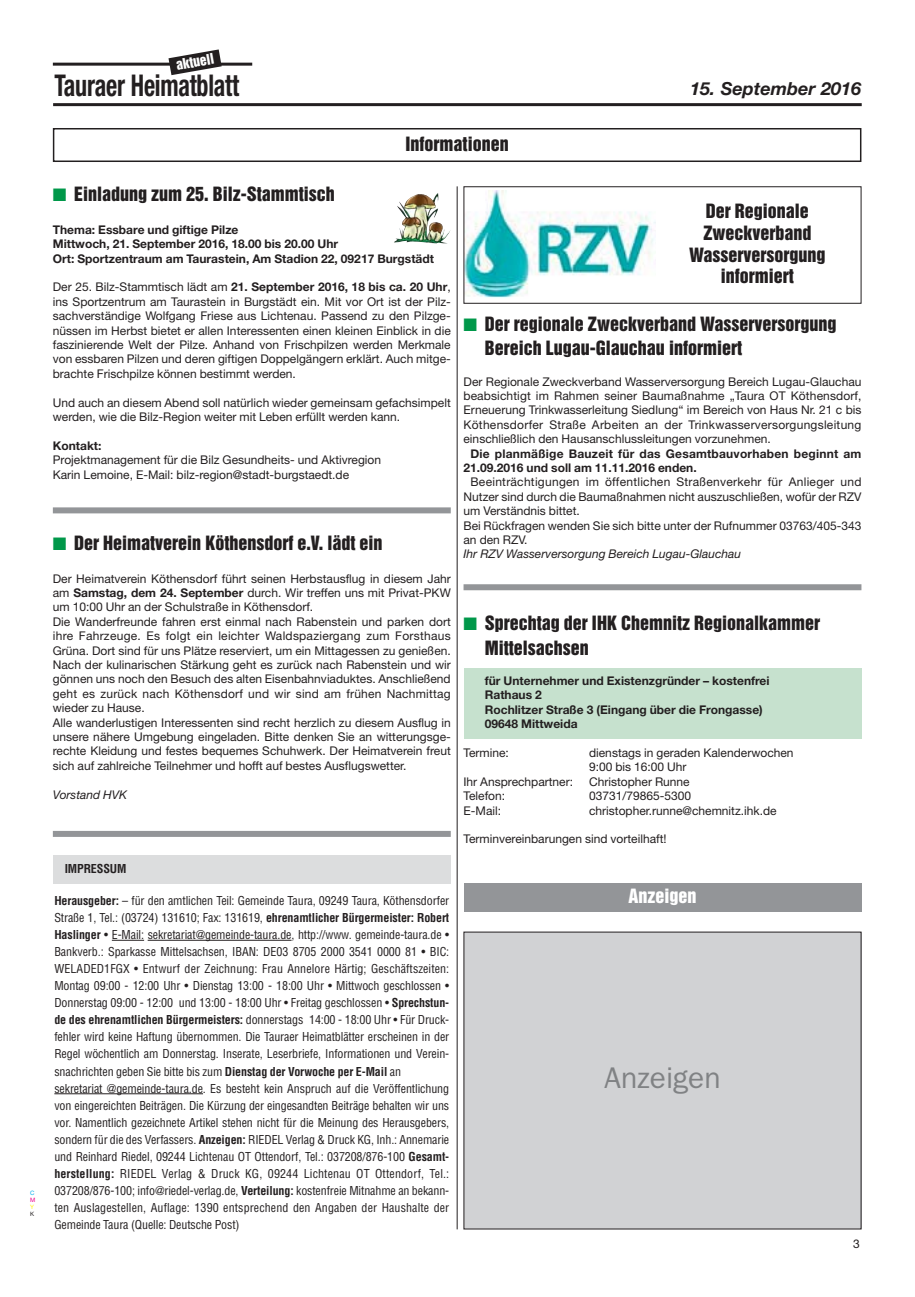
<style>
.page{position:relative;width:915px;height:1297px;background:#fff}
.page>*{position:absolute;margin:0;border:0;box-sizing:border-box;transform-origin:0 0}
.t1{font:700 condensed 30px "Helvetica Neue";letter-spacing:-.01em;color:#231f20;scale:.8 1}
.t2{font:30px "Franklin Gothic";color:#808284}
.t3{font:18px/21.6px "Helvetica Inserat";color:#231f20}
.t4{font:italic 700 18px "Helvetica Neue";color:#231f20}
.t5{font:18px "Helvetica Inserat";color:#fff}
.t6{font:13.5px "Helvetica Inserat";color:#fff}
.t7{font:12px/14.4px "Helvetica Neue";color:#231f20}
.t8{font:condensed 12px/17.1px "Helvetica";letter-spacing:-.01em;color:#231f20}
.t9{font:700 12px/14.4px "Helvetica Neue";color:#231f20}
.t10{font:italic 12px "Helvetica Neue";color:#231f20}
.t11{font:700 condensed 12px "Helvetica";letter-spacing:-.01em;color:#231f20}
.t12{font:6px "Helvetica Neue";color:#00adef}
.t13{font:6px "Helvetica Neue";color:#ec008c}
.t14{font:6px "Helvetica Neue";color:#fff200}
.t15{font:6px "Helvetica Neue";color:#231f20}
.s1{color:#00984a}
.s2{font-weight:700}
</style>
<div class="page">
<div style="left:463px;top:668px;width:398px;height:71px;background:#c6e1ce"></div>
<img style="left:394px;top:193px;width:56px;height:50px">
<hr style="left:53px;top:103px;width:808px;height:3px;background:#231f20">
<hr style="left:53px;top:63px;width:199px;height:3px;background:#231f20">
<svg style="left:168px;top:49px;width:53px;height:26px"></svg>
<div style="left:53px;top:855px;width:397px;height:29px;background:#dcddde"></div>
<hr style="left:112px;top:940px;width:32px;height:1px;background:#231f20">
<hr style="left:148px;top:940px;width:143px;height:1px;background:#231f20">
<hr style="left:54px;top:1093px;width:149px;height:1px;background:#231f20">
<div style="left:53px;top:128px;width:808px;height:34px;border:2px solid #231f20"></div>
<img style="left:465px;top:190px;width:191px;height:108px">
<div style="left:463px;top:186px;width:398px;height:118px;border:1px solid #231f20"></div>
<hr style="left:456px;top:186px;width:1px;height:1043px;background:#231f20">
<div style="left:53px;top:831px;width:397px;height:6px;background:#939598"></div>
<div style="left:463px;top:883px;width:398px;height:28px;background:#939598"></div>
<div style="left:464px;top:932px;width:396px;height:297px;background:#d1d2d4"></div>
<div style="left:53px;top:507px;width:397px;height:6px;background:#939598"></div>
<div style="left:463px;top:584px;width:398px;height:6px;background:#939598"></div>
<p class="t12" style="left:30px;top:1190px;width:6px">C</p>
<p class="t13" style="left:30px;top:1197px;width:7px">M</p>
<p class="t14" style="left:30px;top:1205px;width:5px">Y</p>
<p class="t15" style="left:30px;top:1212px;width:6px">K</p>
<p class="t6" style="left:175px;top:60px;width:40px;rotate:-10deg">aktuell</p>
<h1 class="t1" style="left:54px;top:75px;width:232px">Tauraer Heimatblatt</h1>
<h2 class="t4" style="left:690px;top:83px;width:172px">15. September 2016</h2>
<h2 class="t3" style="left:405px;top:134px;width:104px">Informationen</h2>
<h2 class="t3" style="left:53px;top:184px;width:283px"><span class="s1">■</span> Einladung zum 25. Bilz-Stammtisch</h2>
<p class="t9" style="left:53px;top:223px;width:382px">Thema: Essbare und giftige Pilze<br>Mittwoch, 21. September 2016, 18.00 bis 20.00 Uhr<br>Ort: Sportzentraum am Taurastein, Am Stadion 22, 09217 Burgstädt</p>
<p class="t7" style="left:53px;top:281px;width:399px;text-align:justify">Der 25. Bilz-Stammtisch lädt am <span class="s2">21. September 2016, 18 bis ca. 20 Uhr</span>, ins Sportzentrum am Taurastein in Burgstädt ein. Mit vor Ort ist der Pilz&shy;sachverständige Wolfgang Friese aus Lichtenau. Passend zu den Pilzge&shy;nüssen im Herbst bietet er allen Interessenten einen kleinen Einblick in die faszinierende Welt der Pilze. Anhand von Frischpilzen werden Merkmale von essbaren Pilzen und deren giftigen Doppelgängern erklärt. Auch mitge&shy;brachte Frischpilze können bestimmt werden.</p>
<p class="t7" style="left:53px;top:396px;width:399px">Und auch an diesem Abend soll natürlich wieder gemeinsam gefachsimpelt werden, wie die Bilz-Region weiter mit Leben erfüllt werden kann.</p>
<p class="t9" style="left:53px;top:439px;width:50px">Kontakt:</p>
<p class="t7" style="left:53px;top:454px;width:330px">Projektmanagement für die Bilz Gesundheits- und Aktivregion<br>Karin Lemoine, E-Mail: bilz-region@stadt-burgstaedt.de</p>
<h2 class="t3" style="left:53px;top:532px;width:331px"><span class="s1">■</span> Der Heimatverein Köthensdorf e.V. lädt ein</h2>
<p class="t7" style="left:53px;top:572px;width:399px">Der Heimatverein Köthensdorf führt seinen Herbstausflug in diesem Jahr am <span class="s2">Samstag, dem 24. September</span> durch. Wir treffen uns mit Privat-PKW um 10:00 Uhr an der Schulstraße in Köthensdorf.<br>Die Wanderfreunde fahren erst einmal nach Rabenstein und parken dort ihre Fahrzeuge. Es folgt ein leichter Waldspaziergang zum Forsthaus Grüna. Dort sind für uns Plätze reserviert, um ein Mittagessen zu genießen.<br>Nach der kulinarischen Stärkung geht es zurück nach Rabenstein und wir gönnen uns noch den Besuch des alten Eisenbahnviaduktes. Anschließend geht es zurück nach Köthensdorf und wir sind am frühen Nachmittag wieder zu Hause.<br>Alle wanderlustigen Interessenten sind recht herzlich zu diesem Ausflug in unsere nähere Umgebung eingeladen. Bitte denken Sie an witterungsge&shy;rechte Kleidung und festes bequemes Schuhwerk. Der Heimatverein freut sich auf zahlreiche Teilnehmer und hofft auf bestes Ausflugswetter.</p>
<p class="t10" style="left:53px;top:790px;width:76px">Vorstand HVK</p>
<p class="t11" style="left:65px;top:863px;width:63px">IMPRESSUM</p>
<p class="t8" style="left:54px;top:893px;width:396px"><span class="s2">Herausgeber:</span> – für den amtlichen Teil: Gemeinde Taura, 09249 Taura, Köthensdorfer Straße 1, Tel.: (03724) 131610; Fax: 131619, <span class="s2">ehrenamtlicher Bürgermeister: Robert Haslinger</span> • E-Mail: sekretariat@gemeinde-taura.de, http://www. gemeinde-taura.de • Bankverb.: Sparkasse Mittelsachsen, IBAN: DE03 8705 2000 3541 0000 81 • BIC:<br>WELADED1FGX • Entwurf der Zeichnung: Frau Annelore Härtig; Geschäftszeiten:<br>Montag 09:00 - 12:00 Uhr • Dienstag 13:00 - 18:00 Uhr • Mittwoch geschlossen • Donnerstag 09:00 - 12:00 und 13:00 - 18:00 Uhr • Freitag geschlossen • <span class="s2">Sprechstun&shy;de des ehrenamtlichen Bürgermeisters:</span> donnerstags 14:00 - 18:00 Uhr • Für Druck&shy;fehler wird keine Haftung übernommen. Die Tauraer Heimatblätter erscheinen in der Regel wöchentlich am Donnerstag. Inserate, Leserbriefe, Informationen und Verein&shy;snachrichten geben Sie bitte bis zum <span class="s2">Dienstag der Vorwoche per E-Mail</span> an sekretariat @gemeinde-taura.de. Es besteht kein Anspruch auf die Veröffentlichung von eingereichten Beiträgen. Die Kürzung der eingesandten Beiträge behalten wir uns vor. Namentlich gezeichnete Artikel stehen nicht für die Meinung des Herausgebers, sondern für die des Verfassers. <span class="s2">Anzeigen:</span> RIEDEL Verlag &amp; Druck KG, Inh.: Annemarie und Reinhard Riedel, 09244 Lichtenau OT Ottendorf, Tel.: 037208/876-100 <span class="s2">Gesamt&shy;herstellung:</span> RIEDEL Verlag &amp; Druck KG, 09244 Lichtenau OT Ottendorf, Tel.:<br>037208/876-100; info@riedel-verlag.de, <span class="s2">Verteilung:</span> kostenfreie Mitnahme an bekann&shy;ten Auslagestellen, Auflage: 1390 entsprechend den Angaben der Haushalte der Gemeinde Taura (Quelle: Deutsche Post)</p>
<h2 class="t3" style="left:689px;top:201px;width:138px;text-align:center">Der Regionale<br>Zweckverband<br>Wasserversorgung informiert</h2>
<h2 class="t3" style="left:484px;top:312px;width:353px;line-height:24.5px;text-indent:-21px"><span class="s1">■</span> Der regionale Zweckverband Wasserversorgung<br>Bereich Lugau-Glauchau informiert</h2>
<p class="t7" style="left:463px;top:375px;width:399px;text-align:justify">Der Regionale Zweckverband Wasserversorgung Bereich Lugau-Glauchau beabsichtigt im Rahmen seiner Baumaßnahme „Taura OT Köthensdorf, Erneuerung Trinkwasserleitung Siedlung“ im Bereich von Haus Nr. 21 c bis Köthensdorfer Straße Arbeiten an der Trinkwasserversorgungsleitung einschließlich den Hausanschlussleitungen vorzunehmen.</p>
<p class="t9" style="left:463px;top:447px;width:399px;text-indent:7px">Die planmäßige Bauzeit für das Gesamtbauvorhaben beginnt am<br>21.09.2016 und soll am 11.11.2016 enden.</p>
<p class="t7" style="left:463px;top:476px;width:399px;text-indent:7px">Beeinträchtigungen im öffentlichen Straßenverkehr für Anlieger und Nutzer sind durch die Baumaßnahmen nicht auszuschließen, wofür der RZV um Verständnis bittet.<br>Bei Rückfragen wenden Sie sich bitte unter der Rufnummer 03763/405-343 an den RZV.</p>
<p class="t10" style="left:463px;top:550px;width:279px">Ihr RZV Wasserversorgung Bereich Lugau-Glauchau</p>
<h2 class="t3" style="left:484px;top:612px;width:337px;line-height:24.5px;text-indent:-21px"><span class="s1">■</span> Sprechtag der IHK Chemnitz Regionalkammer<br>Mittelsachsen</h2>
<p class="t9" style="left:484px;top:675px;width:286px">für Unternehmer und Existenzgründer – kostenfrei<br>Rathaus 2<br>Rochlitzer Straße 3 (Eingang über die Frongasse)<br>09648 Mittweida</p>
<p class="t7" style="left:463px;top:747px;width:47px">Termine:</p>
<p class="t7" style="left:589px;top:747px;width:206px">dienstags in geraden Kalenderwochen<br>9:00 bis 16:00 Uhr</p>
<p class="t7" style="left:463px;top:775px;width:111px">Ihr Ansprechpartner:</p>
<p class="t7" style="left:589px;top:775px;width:102px">Christopher Runne</p>
<p class="t7" style="left:463px;top:790px;width:43px">Telefon:</p>
<p class="t7" style="left:589px;top:790px;width:104px">03731/79865-5300</p>
<p class="t7" style="left:463px;top:804px;width:39px">E-Mail:</p>
<p class="t7" style="left:589px;top:804px;width:189px">christopher.runne@chemnitz.ihk.de</p>
<p class="t7" style="left:463px;top:833px;width:204px">Terminvereinbarungen sind vorteilhaft!</p>
<h2 class="t5" style="left:628px;top:889px;width:69px">Anzeigen</h2>
<h1 class="t2" style="left:604px;top:1068px;width:118px">Anzeigen</h1>
<p class="t7" style="left:853px;top:1238px;width:8px">3</p>
</div>
